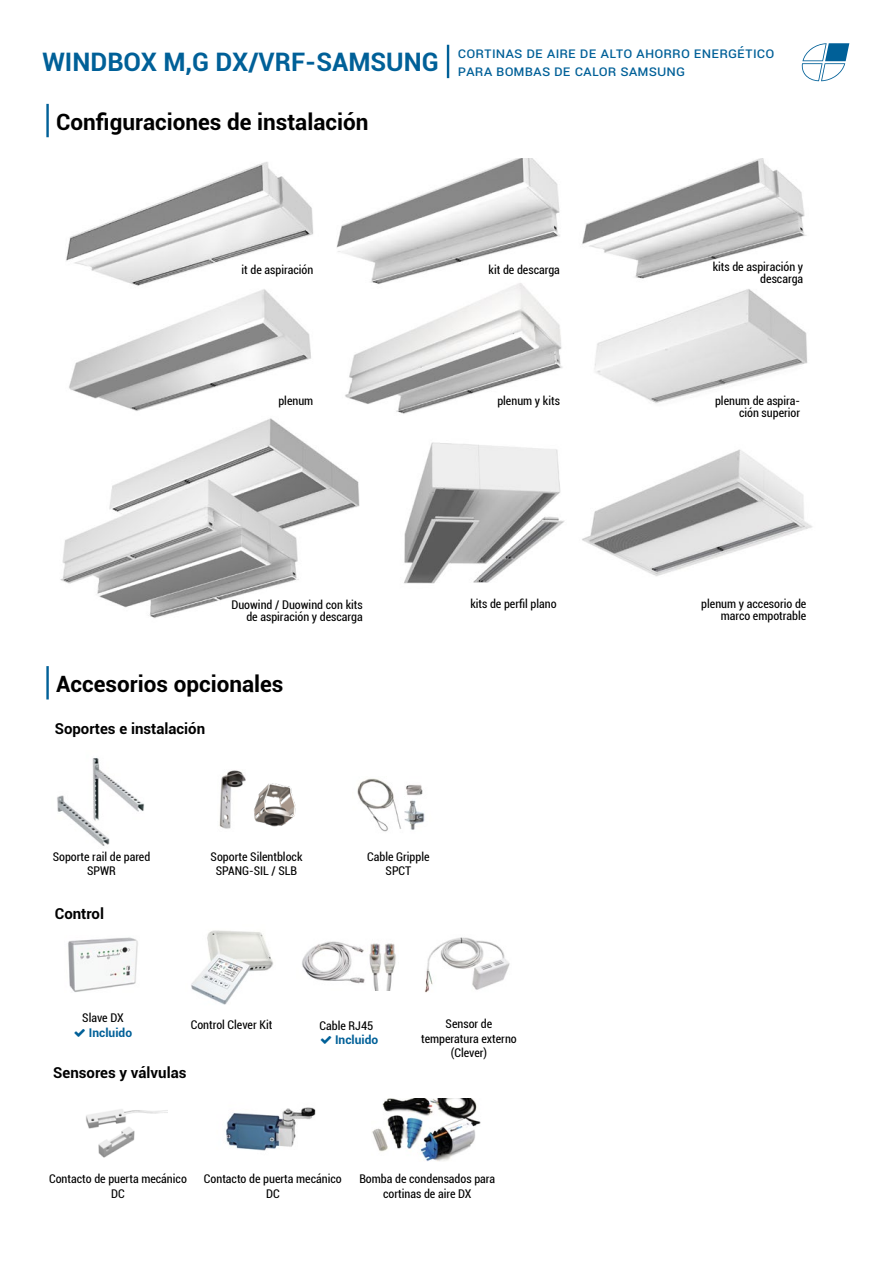
<style>
.page{position:relative;width:893px;height:1263px;background:#fff}
.page>*{position:absolute;margin:0;border:0;box-sizing:border-box;transform-origin:0 0}
.t1{font:700 25.5px "Roboto";color:#006098}
.t2{font:700 22.5px "Roboto";color:#000}
.t3{font:15px/18px "Roboto";color:#006098}
.t4{font:700 15px "Roboto";color:#000}
.t5{font:condensed 12px/14.4px "Roboto";color:#000;text-align:center}
.t6{font:700 12px "Roboto";color:#006098}
</style>
<div class="page">
<svg style="left:802px;top:43px;width:47px;height:38px"></svg>
<hr style="left:447px;top:45px;width:2px;height:33px;background:#006098">
<hr style="left:46px;top:104px;width:3px;height:33px;background:#006098">
<hr style="left:46px;top:666px;width:3px;height:33px;background:#006098">
<img style="left:60px;top:158px;width:753px;height:460px">
<img style="left:86px;top:1109px;width:82px;height:49px">
<img style="left:226px;top:1107px;width:90px;height:44px">
<img style="left:357px;top:778px;width:68px;height:54px">
<img style="left:57px;top:758px;width:87px;height:88px">
<img style="left:219px;top:770px;width:27px;height:59px">
<img style="left:254px;top:783px;width:42px;height:44px">
<img style="left:68px;top:937px;width:70px;height:55px">
<img style="left:191px;top:930px;width:82px;height:75px">
<img style="left:302px;top:941px;width:94px;height:49px">
<img style="left:425px;top:937px;width:85px;height:56px">
<img style="left:372px;top:1098px;width:109px;height:64px">
<h1 class="t1" style="left:43px;top:44px;width:398px">WINDBOX M,G DX/VRF-SAMSUNG</h1>
<p class="t3" style="left:458px;top:43px;width:318px">cortinas de aire de alto ahorro energético para bombas de calor samsung</p>
<h2 class="t2" style="left:56px;top:106px;width:314px">Configuraciones de instalación</h2>
<p class="t5" style="left:241px;top:262px;width:73px">it de aspiración</p>
<p class="t5" style="left:278px;top:393px;width:36px">plenum</p>
<p class="t5" style="left:489px;top:262px;width:73px">kit de descarga</p>
<p class="t5" style="left:713px;top:260px;width:92px;line-height:12px;text-align:right">kits de aspiración y descarga</p>
<p class="t5" style="left:497px;top:393px;width:64px">plenum y kits</p>
<p class="t5" style="left:715px;top:394px;width:87px;line-height:12px;text-align:right">plenum de aspira&shy;ción superior</p>
<p class="t5" style="left:231px;top:598px;width:133px;line-height:12px;text-align:right">Duowind / Duowind con kits de aspiración y descarga</p>
<p class="t5" style="left:470px;top:596px;width:88px">kits de perfil plano</p>
<p class="t5" style="left:701px;top:597px;width:107px;line-height:12px;text-align:right">plenum y accesorio de marco empotrable</p>
<h2 class="t2" style="left:56px;top:668px;width:229px">Accesorios opcionales</h2>
<p class="t4" style="left:55px;top:718px;width:152px">Soportes e instalación</p>
<p class="t5" style="left:53px;top:849px;width:99px">Soporte rail de pared<br>SPWR</p>
<p class="t5" style="left:211px;top:849px;width:93px">Soporte Silentblock<br>SPANG-SIL / SLB</p>
<p class="t5" style="left:367px;top:849px;width:64px">Cable Gripple<br>SPCT</p>
<p class="t4" style="left:55px;top:903px;width:51px">Control</p>
<p class="t5" style="left:82px;top:1010px;width:43px">Slave DX</p>
<p class="t6" style="left:89px;top:1024px;width:45px">Incluido</p>
<p class="t5" style="left:191px;top:1017px;width:83px">Control Clever Kit</p>
<p class="t4" style="left:53px;top:1062px;width:135px">Sensores y válvulas</p>
<p class="t5" style="left:320px;top:1018px;width:55px">Cable RJ45</p>
<p class="t6" style="left:335px;top:1031px;width:45px">Incluido</p>
<p class="t5" style="left:421px;top:1016px;width:97px">Sensor de temperatura externo (Clever)</p>
<p class="t5" style="left:49px;top:1171px;width:139px">Contacto de puerta mecánico<br>DC</p>
<p class="t5" style="left:204px;top:1171px;width:139px">Contacto de puerta mecánico<br>DC</p>
<p class="t5" style="left:359px;top:1171px;width:137px">Bomba de condensados para cortinas de aire DX</p>
</div>
